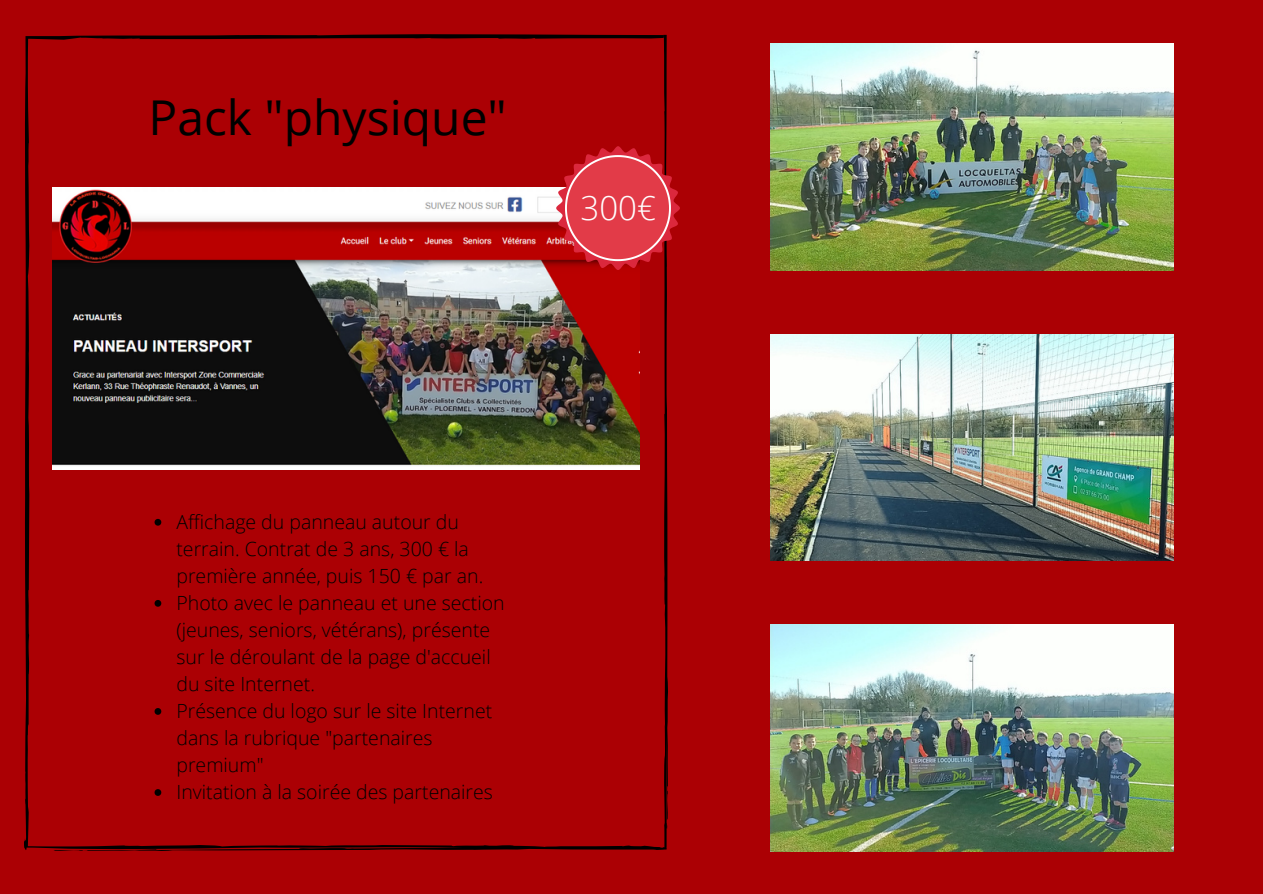
<style>
.page{position:relative;width:1263px;height:894px;background:#fff}
.page>*{position:absolute;margin:0;border:0;box-sizing:border-box;transform-origin:0 0}
.t1{font:48px "Open Sans";color:#000}
.t2{font:300 33px "Open Sans";color:#fff}
.t3{font:300 19.5px/27px "Open Sans";color:#000}
</style>
<div class="page">
<div style="left:0;top:0;width:1263px;height:893px;background:#ab0004"></div>
<svg style="left:24px;top:34px;width:644px;height:816px"></svg>
<img style="left:52px;top:188px;width:588px;height:281px">
<svg style="left:556px;top:146px;width:124px;height:124px"></svg>
<img style="left:771px;top:44px;width:403px;height:226px">
<img style="left:771px;top:624px;width:403px;height:226px">
<img style="left:771px;top:334px;width:403px;height:226px">
<svg style="left:155px;top:518px;width:6px;height:7px"></svg>
<svg style="left:155px;top:599px;width:6px;height:7px"></svg>
<svg style="left:155px;top:707px;width:6px;height:7px"></svg>
<svg style="left:155px;top:788px;width:6px;height:7px"></svg>
<p class="t1" style="left:148px;top:84px;width:360px">Pack "physique"</p>
<p class="t2" style="left:581px;top:184px;width:77px">300€</p>
<p class="t3" style="left:176px;top:508px;width:308px">Affichage du panneau autour du terrain. Contrat de 3 ans, 300 € la première année, puis 150 € par an.</p>
<p class="t3" style="left:176px;top:589px;width:330px">Photo avec le panneau et une section (jeunes, seniors, vétérans), présente sur le déroulant de la page d'accueil du site Internet.</p>
<h2 class="t3" style="left:176px;top:697px;width:317px">Présence du logo sur le site Internet dans la rubrique "partenaires premium"</h2>
<p class="t3" style="left:176px;top:778px;width:318px">Invitation à la soirée des partenaires</p>
</div>
